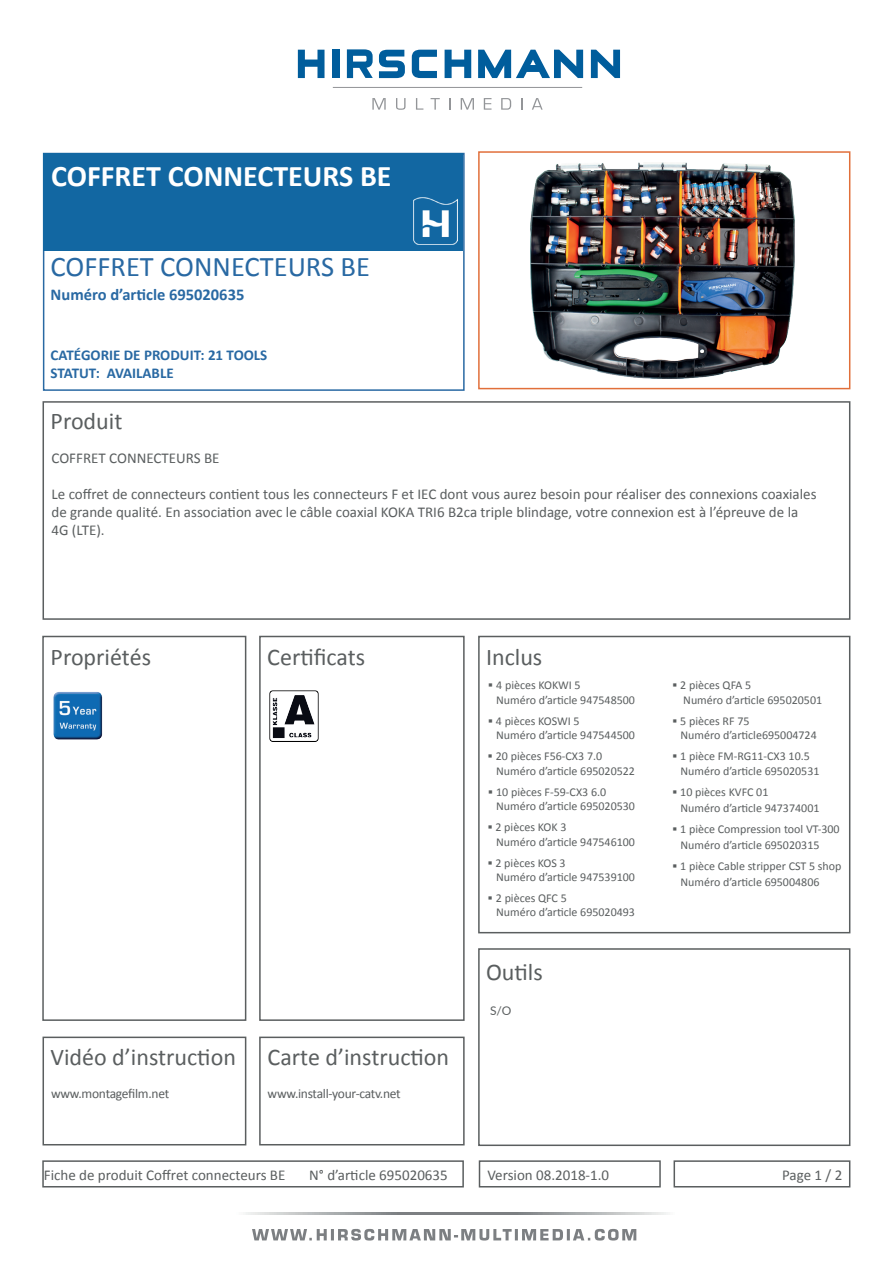
<style>
.page{position:relative;width:893px;height:1263px;background:#fff}
.page>*{position:absolute;margin:0;border:0;box-sizing:border-box;transform-origin:0 0}
.t1{font:700 30px "Calibri";color:#fff}
.t2{font:28.5px "Calibri";color:#2969a3}
.t3{font:24px "Calibri";color:#5a5e5f}
.t4{font:700 16.5px "Calibri";color:#2969a3}
.t5{font:15px/18px "Calibri";color:#5a5e5f}
.t6{font:700 15px/18px "Calibri";color:#2969a3}
.t7{font:13.5px "Calibri";letter-spacing:-.02em;color:#5a5e5f}
.t8{font:12px/14.4px "Calibri";color:#5a5e5f}
.t9{font:12px "Lato";color:#5a5e5f}
.s1{font-family:"Lato"}
</style>
<div class="page">
<div style="left:478px;top:948px;width:372px;height:198px;border:2px solid #5a5e5f"></div>
<div style="left:42px;top:636px;width:204px;height:385px;border:2px solid #5a5e5f"></div>
<div style="left:43px;top:1036px;width:203px;height:109px;border:2px solid #5a5e5f"></div>
<div style="left:478px;top:636px;width:372px;height:297px;border:2px solid #5a5e5f"></div>
<div style="left:43px;top:153px;width:422px;height:238px;border:2px solid #2969a3"></div>
<div style="left:44px;top:154px;width:419px;height:97px;background:#1267a2"></div>
<div style="left:259px;top:636px;width:206px;height:385px;border:2px solid #5a5e5f"></div>
<div style="left:43px;top:401px;width:807px;height:219px;border:2px solid #5a5e5f"></div>
<svg style="left:245px;top:1213px;width:423px;height:1px"></svg>
<svg style="left:252px;top:1229px;width:384px;height:11px"></svg>
<hr style="left:333px;top:87px;width:249px;height:1px;background:#939598">
<svg style="left:372px;top:98px;width:14px;height:12px"></svg>
<svg style="left:396px;top:98px;width:10px;height:12px"></svg>
<svg style="left:416px;top:98px;width:7px;height:12px"></svg>
<svg style="left:431px;top:98px;width:9px;height:12px"></svg>
<svg style="left:449px;top:98px;width:1px;height:12px"></svg>
<svg style="left:461px;top:98px;width:13px;height:12px"></svg>
<svg style="left:484px;top:98px;width:7px;height:12px"></svg>
<svg style="left:501px;top:98px;width:10px;height:12px"></svg>
<svg style="left:521px;top:98px;width:1px;height:12px"></svg>
<svg style="left:532px;top:98px;width:11px;height:12px"></svg>
<svg style="left:591px;top:50px;width:29px;height:28px"></svg>
<svg style="left:298px;top:50px;width:26px;height:28px"></svg>
<div style="left:332px;top:50px;width:7px;height:28px;background:#005d9c"></div>
<svg style="left:379px;top:50px;width:26px;height:28px"></svg>
<svg style="left:412px;top:50px;width:25px;height:28px"></svg>
<svg style="left:445px;top:50px;width:26px;height:28px"></svg>
<svg style="left:478px;top:50px;width:105px;height:28px"></svg>
<svg style="left:347px;top:49px;width:26px;height:29px"></svg>
<div style="left:674px;top:1160px;width:176px;height:27px;border:2px solid #5a5e5f"></div>
<img style="left:269px;top:690px;width:50px;height:52px">
<div style="left:42px;top:1160px;width:422px;height:27px;border:2px solid #5a5e5f"></div>
<div style="left:479px;top:1160px;width:182px;height:27px;border:2px solid #5a5e5f"></div>
<img style="left:414px;top:197px;width:43px;height:47px">
<div style="left:259px;top:1036px;width:206px;height:109px;border:2px solid #5a5e5f"></div>
<img style="left:53px;top:692px;width:50px;height:48px">
<div style="left:478px;top:151px;width:372px;height:238px;border:2px solid #e16f3a"></div>
<img style="left:531px;top:162px;width:264px;height:217px">
<h1 class="t1" style="left:51px;top:157px;width:342px">COFFRET CONNECTEURS BE</h1>
<h2 class="t2" style="left:51px;top:249px;width:321px">COFFRET CONNECTEURS BE</h2>
<h3 class="t4" style="left:51px;top:284px;width:195px">Numéro d’article 695020635</h3>
<p class="t6" style="left:51px;top:346px;width:218px">CATÉGORIE DE PRODUIT: 21 TOOLS<br>STATUT: AVAILABLE</p>
<h3 class="t3" style="left:51px;top:406px;width:73px">Produit</h3>
<p class="t5" style="left:52px;top:449px;width:170px">COFFRET CONNECTEURS BE</p>
<p class="t5" style="left:52px;top:485px;width:766px">Le coffret de connecteurs contient tous les connecteurs F et IEC dont vous aurez besoin pour réaliser des connexions coaxiales de grande qualité. En association avec le câble coaxial KOKA TRI6 B2ca triple blindage, votre connexion est à l’épreuve de la<br>4G (LTE).</p>
<h3 class="t3" style="left:51px;top:641px;width:102px">Propriétés</h3>
<h3 class="t3" style="left:267px;top:642px;width:99px">Certificats</h3>
<h3 class="t3" style="left:486px;top:641px;width:58px">Inclus</h3>
<p class="t8" style="left:496px;top:678px;width:140px;text-indent:-8px"><span class="s1">▪</span> 4 pièces KOKWI 5<br>Numéro d’article 947548500</p>
<p class="t8" style="left:496px;top:714px;width:140px;text-indent:-8px"><span class="s1">▪</span> 4 pièces KOSWI 5<br>Numéro d’article 947544500</p>
<p class="t8" style="left:496px;top:749px;width:140px;text-indent:-8px"><span class="s1">▪</span> 20 pièces F56-CX3 7.0<br>Numéro d’article 695020522</p>
<p class="t8" style="left:496px;top:784px;width:140px;text-indent:-8px"><span class="s1">▪</span> 10 pièces F-59-CX3 6.0<br>Numéro d’article 695020530</p>
<p class="t8" style="left:496px;top:820px;width:140px;text-indent:-8px"><span class="s1">▪</span> 2 pièces KOK 3<br>Numéro d’article 947546100</p>
<p class="t8" style="left:496px;top:855px;width:140px;text-indent:-8px"><span class="s1">▪</span> 2 pièces KOS 3<br>Numéro d’article 947539100</p>
<p class="t8" style="left:496px;top:891px;width:140px;text-indent:-8px"><span class="s1">▪</span> 2 pièces QFC 5<br>Numéro d’article 695020493</p>
<h3 class="t3" style="left:486px;top:956px;width:58px">Outils</h3>
<h3 class="t3" style="left:50px;top:1041px;width:187px">Vidéo d’instruction</h3>
<p class="t7" style="left:51px;top:1085px;width:120px">www.montagefilm.net</p>
<h3 class="t3" style="left:268px;top:1041px;width:183px">Carte d’instruction</h3>
<p class="t7" style="left:268px;top:1085px;width:135px">www.install-your-catv.net</p>
<p class="t9" style="left:490px;top:1002px;width:23px">S/O</p>
<p class="t5" style="left:44px;top:1165px;width:243px">Fiche de produit Coffret connecteurs BE</p>
<p class="t5" style="left:309px;top:1165px;width:140px">N° d’article 695020635</p>
<p class="t5" style="left:487px;top:1165px;width:123px">Version 08.2018-1.0</p>
<p class="t8" style="left:683px;top:678px;width:140px;text-indent:-11px"><span class="s1">▪</span> 2 pièces QFA 5<br>Numéro d’article 695020501</p>
<p class="t8" style="left:680px;top:714px;width:138px;text-indent:-8px"><span class="s1">▪</span> 5 pièces RF 75<br>Numéro d’article695004724</p>
<p class="t8" style="left:680px;top:749px;width:140px;text-indent:-8px"><span class="s1">▪</span> 1 pièce FM-RG11-CX3 10.5<br>Numéro d’article 695020531</p>
<p class="t8" style="left:680px;top:784px;width:140px;line-height:16.2px;text-indent:-8px"><span class="s1">▪</span> 10 pièces KVFC 01<br>Numéro d’article 947374001</p>
<p class="t8" style="left:680px;top:821px;width:161px;line-height:16.2px;text-indent:-8px"><span class="s1">▪</span> 1 pièce Compression tool VT-300<br>Numéro d’article 695020315</p>
<p class="t8" style="left:680px;top:858px;width:162px;line-height:16.2px;text-indent:-8px"><span class="s1">▪</span> 1 pièce Cable stripper CST 5 shop<br>Numéro d’article 695004806</p>
<p class="t5" style="left:782px;top:1165px;width:62px">Page 1 / 2</p>
</div>
